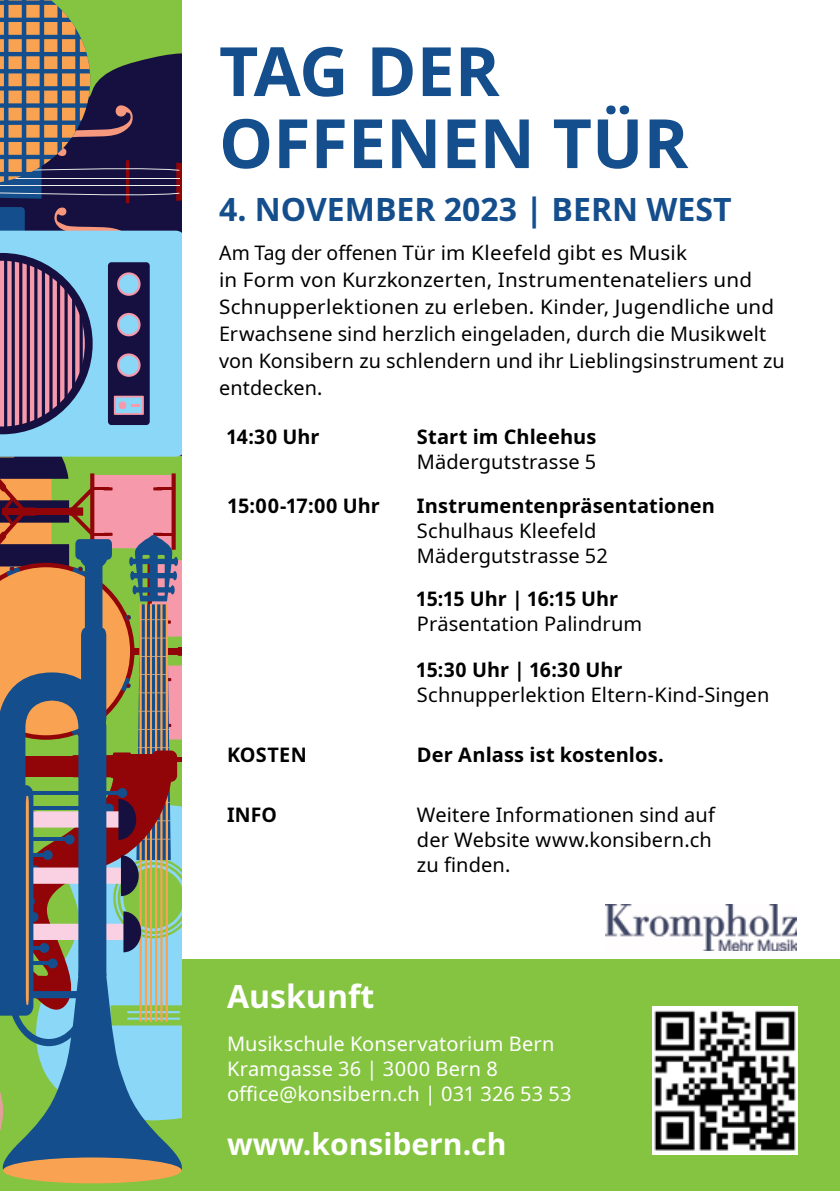
<style>
.page{position:relative;width:840px;height:1191px;background:#fff}
.page>*{position:absolute;margin:0;border:0;box-sizing:border-box;transform-origin:0 0}
.t1{font:700 68px/72px "Noto Sans";color:#144e8c}
.t2{font:700 32px "Noto Sans";color:#144e8c}
.t3{font:700 32px "Noto Sans";color:#fff}
.t4{font:700 30px "Noto Sans";color:#fff}
.t5{font:20px/27px "Noto Sans";letter-spacing:.005em;color:#000}
.t6{font:700 20px "Noto Sans";letter-spacing:.005em;color:#000}
.t7{font:20px/25px "Noto Sans";letter-spacing:.005em;color:#fff}
</style>
<div class="page">
<div style="left:0;top:959px;width:839px;height:232px;background:#85c441"></div>
<svg style="left:0;top:201px;width:181px;height:6px"></svg>
<hr style="left:126px;top:160px;width:3px;height:43px;background:#910509">
<svg style="left:0;top:0;width:181px;height:201px;background:#5c5f56"></svg>
<svg style="left:0;top:142px;width:4px;height:13px"></svg>
<svg style="left:0;top:56px;width:4px;height:13px"></svg>
<div style="left:3px;top:1157px;width:178px;height:26px;background:#f9a352;border-radius:50%"></div>
<svg style="left:0;top:207px;width:181px;height:971px;background:#788082"></svg>
<img style="left:652px;top:1006px;width:145px;height:149px">
<img style="left:605px;top:904px;width:190px;height:46px">
<h1 class="t1" style="left:219px;top:37px;width:470px">TAG DER<br>OFFENEN TÜR</h1>
<h2 class="t2" style="left:219px;top:187px;width:514px">4. NOVEMBER 2023 | BERN WEST</h2>
<p class="t5" style="left:219px;top:239px;width:567px">Am Tag der offenen Tür im Kleefeld gibt es Musik<br>in Form von Kurzkonzerten, Instrumentenateliers und Schnupperlektionen zu erleben. Kinder, Jugendliche und Erwachsene sind herzlich eingeladen, durch die Musikwelt von Konsibern zu schlendern und ihr Lieblingsinstrument zu entdecken.</p>
<p class="t6" style="left:227px;top:422px;width:94px">14:30 Uhr</p>
<p class="t6" style="left:417px;top:422px;width:181px">Start im Chleehus</p>
<p class="t5" style="left:417px;top:448px;width:181px">Mädergutstrasse 5</p>
<p class="t6" style="left:227px;top:491px;width:154px">15:00-17:00 Uhr</p>
<p class="t6" style="left:417px;top:491px;width:299px">Instrumentenpräsentationen</p>
<p class="t5" style="left:417px;top:518px;width:192px;line-height:25px">Schulhaus Kleefeld<br>Mädergutstrasse 52</p>
<p class="t6" style="left:417px;top:584px;width:203px">15:15 Uhr | 16:15 Uhr</p>
<p class="t5" style="left:417px;top:611px;width:227px">Präsentation Palindrum</p>
<p class="t6" style="left:417px;top:655px;width:207px">15:30 Uhr | 16:30 Uhr</p>
<p class="t5" style="left:417px;top:681px;width:354px">Schnupperlektion Eltern-Kind-Singen</p>
<p class="t6" style="left:227px;top:740px;width:81px">KOSTEN</p>
<p class="t6" style="left:417px;top:740px;width:248px">Der Anlass ist kostenlos.</p>
<p class="t6" style="left:227px;top:800px;width:51px">INFO</p>
<p class="t5" style="left:417px;top:802px;width:299px;line-height:25px">Weitere Informationen sind auf der Website www.konsibern.ch zu finden.</p>
<h2 class="t3" style="left:227px;top:974px;width:149px">Auskunft</h2>
<p class="t7" style="left:227px;top:1031px;width:346px">Musikschule Konservatorium Bern<br>Kramgasse 36 | 3000 Bern 8 office@konsibern.ch | 031 326 53 53</p>
<h3 class="t4" style="left:227px;top:1123px;width:281px">www.konsibern.ch</h3>
</div>
